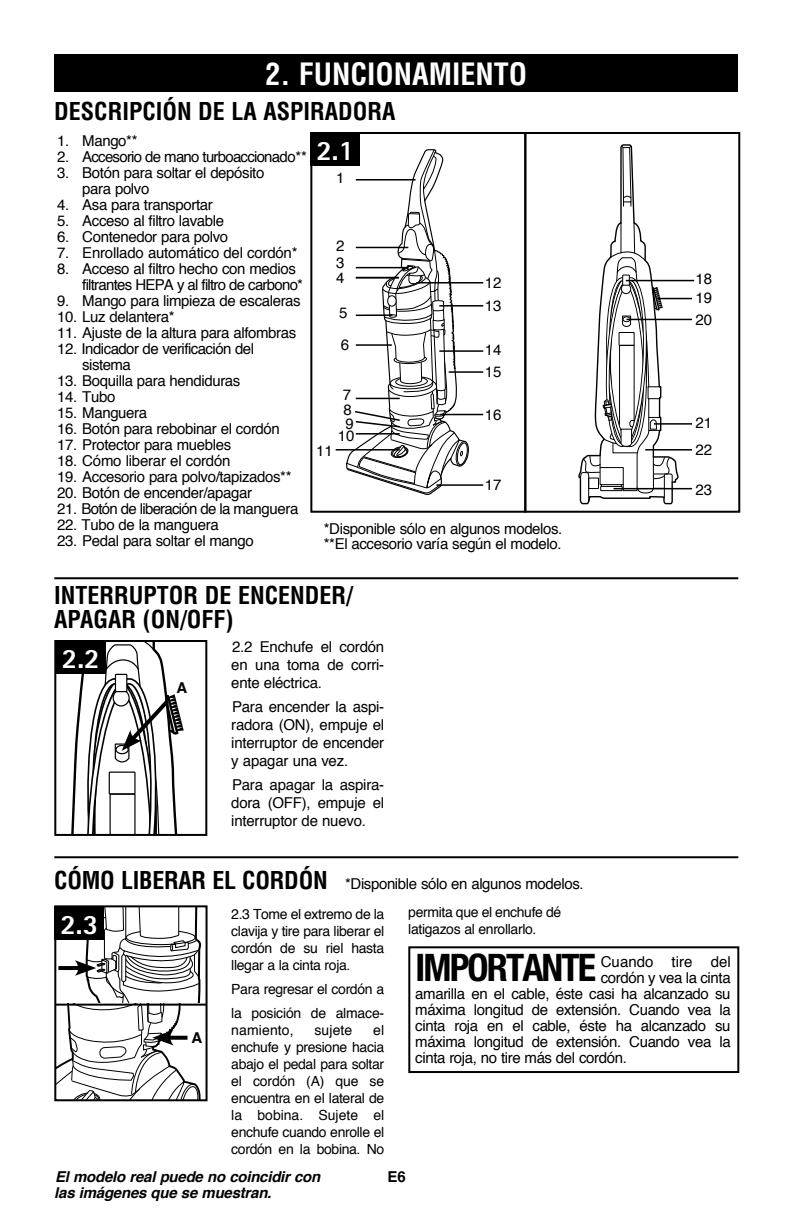
<style>
.page{position:relative;width:792px;height:1224px;background:#fff}
.page>*{position:absolute;margin:0;border:0;box-sizing:border-box;transform-origin:0 0}
.t1{font:700 condensed 38px "Helvetica Neue";letter-spacing:-.05em;color:#000}
.t2{font:700 condensed 30px "Helvetica";color:#fff}
.t3{font:800 28px "Rotis Sans Serif";color:#fff}
.t4{font:700 condensed 24px/24px "Helvetica";color:#000}
.t5{font:15px/18px "Helvetica";letter-spacing:-.025em;color:#000}
.t6{font:15px/16px "Helvetica";letter-spacing:-.05em;color:#000}
.t7{font:italic 700 15px "Helvetica";color:#000}
.t8{font:15px "Helvetica";color:#000}
.t9{font:700 15px "Helvetica";color:#000}
.t10{font:14px/17px "Helvetica";letter-spacing:-.025em;color:#000;text-align:justify}
.t11{font:14px "Helvetica";letter-spacing:.01em;color:#000}
</style>
<div class="page">
<hr style="left:54px;top:577px;width:684px;height:2px;background:#000">
<div style="left:54px;top:55px;width:684px;height:37px;background:#000"></div>
<hr style="left:54px;top:856px;width:684px;height:2px;background:#000">
<div style="left:310px;top:132px;width:216px;height:381px;border:2px solid #000"></div>
<div style="left:310px;top:132px;width:50px;height:34px;background:#000"></div>
<svg style="left:578px;top:144px;width:101px;height:361px"></svg>
<div style="left:524px;top:132px;width:216px;height:381px;border:2px solid #000"></div>
<div style="left:54px;top:640px;width:153px;height:196px;border:2px solid #000"></div>
<div style="left:56px;top:640px;width:50px;height:34px;background:#000"></div>
<div style="left:408px;top:946px;width:331px;height:127px;border:2px solid #000"></div>
<svg style="left:55px;top:641px;width:151px;height:194px"></svg>
<svg style="left:346px;top:149px;width:122px;height:346px"></svg>
<hr style="left:439px;top:350px;width:44px;height:2px;background:#000">
<hr style="left:449px;top:371px;width:34px;height:2px;background:#000">
<hr style="left:440px;top:414px;width:43px;height:1px;background:#000">
<hr style="left:436px;top:484px;width:47px;height:2px;background:#000">
<hr style="left:439px;top:305px;width:44px;height:2px;background:#000">
<hr style="left:416px;top:282px;width:67px;height:2px;background:#000">
<hr style="left:336px;top:449px;width:64px;height:2px;background:#000">
<hr style="left:627px;top:319px;width:65px;height:1px;background:#000">
<hr style="left:645px;top:449px;width:47px;height:2px;background:#000">
<hr style="left:614px;top:488px;width:78px;height:1px;background:#000">
<hr style="left:654px;top:423px;width:38px;height:2px;background:#000">
<hr style="left:657px;top:298px;width:35px;height:1px;background:#000">
<hr style="left:626px;top:280px;width:68px;height:1px;background:#000">
<div style="left:54px;top:905px;width:154px;height:196px;border:2px solid #000"></div>
<hr style="left:55px;top:1004px;width:151px;height:2px;background:#000">
<div style="left:54px;top:906px;width:50px;height:34px;background:#000"></div>
<svg style="left:56px;top:907px;width:151px;height:194px"></svg>
<h2 class="t2" style="left:266px;top:56px;width:263px">2. FUNCIONAMIENTO</h2>
<h3 class="t4" style="left:54px;top:99px;width:343px">DESCRIPCIÓN DE LA ASPIRADORA</h3>
<p class="t5" style="left:57px;top:131px;width:82px">1. Mango**</p>
<p class="t6" style="left:57px;top:148px;width:251px">2. Accesorio de mano turboaccionado**</p>
<p class="t5" style="left:82px;top:164px;width:184px;line-height:16px;text-indent:-25px">3. Botón para soltar el depósito para polvo</p>
<p class="t5" style="left:57px;top:195px;width:157px">4. Asa para transportar</p>
<p class="t5" style="left:57px;top:212px;width:169px">5. Acceso al filtro lavable</p>
<p class="t5" style="left:57px;top:228px;width:173px">6. Contenedor para polvo</p>
<p class="t5" style="left:57px;top:244px;width:242px">7. Enrollado automático del cordón*</p>
<p class="t6" style="left:82px;top:261px;width:222px;text-indent:-25px">8. Acceso al filtro hecho con medios filtrantes HEPA y al filtro de carbono*</p>
<p class="t5" style="left:57px;top:292px;width:245px">9. Mango para limpieza de escaleras</p>
<p class="t5" style="left:57px;top:308px;width:119px">10. Luz delantera*</p>
<p class="t5" style="left:57px;top:324px;width:241px">11. Ajuste de la altura para alfombras</p>
<p class="t5" style="left:82px;top:341px;width:173px;line-height:16px;text-indent:-25px">12. Indicador de verificación del sistema</p>
<p class="t5" style="left:57px;top:372px;width:185px">13. Boquilla para hendiduras</p>
<p class="t5" style="left:57px;top:388px;width:60px">14. Tubo</p>
<p class="t5" style="left:57px;top:404px;width:92px">15. Manguera</p>
<p class="t5" style="left:57px;top:420px;width:224px">16. Botón para rebobinar el cordón</p>
<p class="t5" style="left:57px;top:436px;width:176px">17. Protector para muebles</p>
<p class="t5" style="left:57px;top:452px;width:175px">18. Cómo liberar el cordón</p>
<p class="t5" style="left:57px;top:468px;width:236px">19. Accesorio para polvo/tapizados**</p>
<p class="t5" style="left:57px;top:484px;width:197px">20. Botón de encender/apagar</p>
<p class="t6" style="left:57px;top:501px;width:243px">21. Botón de liberación de la manguera</p>
<p class="t5" style="left:57px;top:516px;width:163px">22. Tubo de la manguera</p>
<p class="t5" style="left:57px;top:532px;width:198px">23. Pedal para soltar el mango</p>
<h3 class="t3" style="left:316px;top:133px;width:39px">2.1</h3>
<p class="t5" style="left:336px;top:168px;width:10px">1</p>
<p class="t5" style="left:336px;top:237px;width:10px;line-height:16.6px">2<br>3</p>
<p class="t5" style="left:336px;top:268px;width:10px">4</p>
<p class="t5" style="left:339px;top:297px;width:11px;line-height:31.4px">5<br>6</p>
<p class="t5" style="left:316px;top:441px;width:18px">11</p>
<p class="t5" style="left:338px;top:388px;width:18px;line-height:13.4px;text-align:center">7<br>8<br>9<br>10</p>
<p class="t5" style="left:485px;top:271px;width:18px;line-height:23px">12<br>13</p>
<p class="t5" style="left:485px;top:339px;width:18px;line-height:21.4px">14<br>15</p>
<p class="t5" style="left:485px;top:405px;width:18px">16</p>
<p class="t5" style="left:485px;top:476px;width:18px">17</p>
<p class="t5" style="left:324px;top:521px;width:240px;line-height:15px">*Disponible sólo en algunos modelos. **El accesorio varía según el modelo.</p>
<h3 class="t4" style="left:54px;top:583px;width:300px">INTERRUPTOR DE ENCENDER/<br>APAGAR (ON/OFF)</h3>
<h3 class="t3" style="left:62px;top:641px;width:39px">2.2</h3>
<p class="t9" style="left:177px;top:676px;width:12px">A</p>
<p class="t5" style="left:231px;top:638px;width:154px;text-align:justify">2.2 Enchufe el cordón en una toma de corri&shy;ente eléctrica.</p>
<p class="t5" style="left:231px;top:698px;width:154px;text-align:justify">Para encender la aspi&shy;radora (ON), empuje el interruptor de encender y apagar una vez.</p>
<p class="t5" style="left:231px;top:776px;width:154px;text-align:justify">Para apagar la aspira&shy;dora (OFF), empuje el interruptor de nuevo.</p>
<h3 class="t4" style="left:54px;top:869px;width:275px">CÓMO LIBERAR EL CORDÓN</h3>
<p class="t5" style="left:345px;top:875px;width:240px">*Disponible sólo en algunos modelos.</p>
<p class="t5" style="left:696px;top:269px;width:18px;line-height:18.8px">18<br>19</p>
<p class="t5" style="left:696px;top:310px;width:18px">20</p>
<p class="t5" style="left:696px;top:409px;width:18px;line-height:26.6px">21<br>22</p>
<p class="t5" style="left:696px;top:481px;width:18px">23</p>
<h3 class="t3" style="left:60px;top:906px;width:39px">2.3</h3>
<p class="t9" style="left:192px;top:1026px;width:12px">A</p>
<p class="t10" style="left:231px;top:905px;width:154px">2.3 Tome el extremo de la clavija y tire para liberar el cordón de su riel hasta llegar a la cinta roja.</p>
<p class="t10" style="left:231px;top:976px;width:154px;line-height:24px">Para regresar el cordón a la posición de almace-</p>
<p class="t11" style="left:231px;top:1021px;width:64px">namiento,</p>
<p class="t10" style="left:315px;top:1021px;width:39px">sujete</p>
<p class="t10" style="left:231px;top:1021px;width:155px;text-indent:142px">el enchufe y presione hacia abajo el pedal para soltar el cordón (A) que se encuentra en el lateral de la bobina. Sujete el enchufe cuando enrolle el cordón en la bobina. No</p>
<p class="t10" style="left:408px;top:903px;width:154px">permita que el enchufe dé latigazos al enrollarlo.</p>
<h1 class="t1" style="left:416px;top:944px;width:182px">IMPORTANTE</h1>
<p class="t8" style="left:601px;top:952px;width:131px">Cuando tire del</p>
<p class="t5" style="left:601px;top:968px;width:131px">cordón y vea la cinta</p>
<p class="t5" style="left:415px;top:984px;width:317px">amarilla en el cable, éste casi ha alcanzado su</p>
<p class="t5" style="left:415px;top:1000px;width:317px">máxima longitud de extensión. Cuando vea la</p>
<p class="t5" style="left:415px;top:1016px;width:317px">cinta roja en el cable, éste ha alcanzado su</p>
<p class="t5" style="left:415px;top:1032px;width:317px">máxima longitud de extensión. Cuando vea la</p>
<p class="t5" style="left:415px;top:1048px;width:213px">cinta roja, no tire más del cordón.</p>
<p class="t7" style="left:55px;top:1165px;width:272px">Elmodelorealpuedenocoincidircon</p>
<p class="t9" style="left:387px;top:1165px;width:20px">E6</p>
<p class="t7" style="left:54px;top:1181px;width:224px">lasimágenesquesemuestran.</p>
</div>
